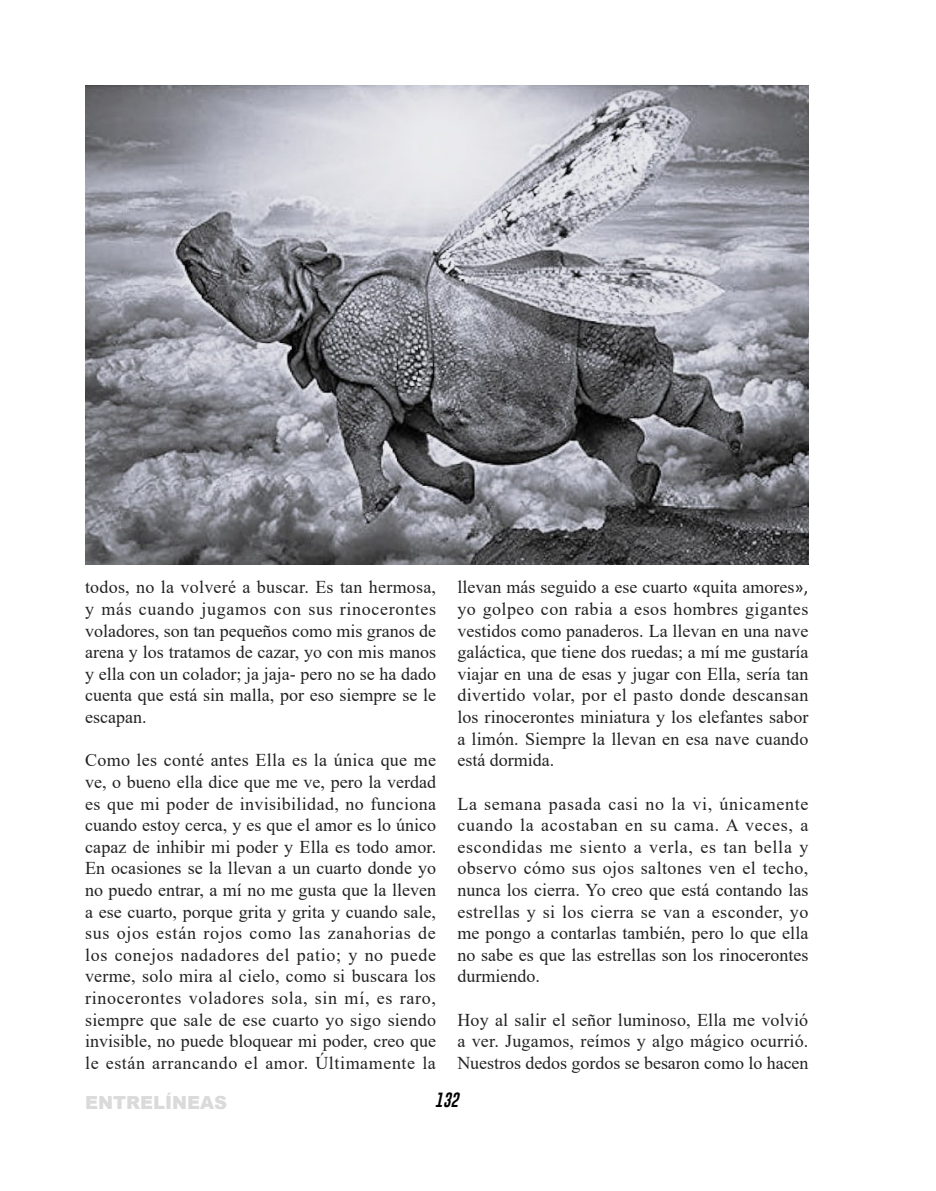
<style>
.page{position:relative;width:936px;height:1191px;background:#fff}
.page>*{position:absolute;margin:0;border:0;box-sizing:border-box;transform-origin:0 0}
.t1{font:18px/21.6px "Times New Roman";color:#222;text-align:justify}
.t2{font:900 18px "Arial";color:#dadada}
.t3{font:italic 15px "Gobold Lowplus";color:#000}
.s1{font-family:"Calibri"}
</style>
<div class="page">
<img style="left:85px;top:85px;width:723px;height:479px">
<p class="t1" style="left:85px;top:576px;width:353px">todos, no la volveré a buscar. Es tan hermosa, y más cuando jugamos con sus rinocerontes voladores, son tan pequeños como mis granos de arena y los tratamos de cazar, yo con mis manos y ella con un colador; ja jaja- pero no se ha dado cuenta que está sin malla, por eso siempre se le escapan.</p>
<p class="t1" style="left:85px;top:749px;width:352px">Como les conté antes Ella es la única que me ve, o bueno ella dice que me ve, pero la verdad es que mi poder de invisibilidad, no funciona cuando estoy cerca, y es que el amor es lo único capaz de inhibir mi poder y Ella es todo amor.<br>En ocasiones se la llevan a un cuarto donde yo no puedo entrar, a mí no me gusta que la lleven a ese cuarto, porque grita y grita y cuando sale, sus ojos están rojos como las zanahorias de los conejos nadadores del patio; y no puede verme, solo mira al cielo, como si buscara los rinocerontes voladores sola, sin mí, es raro, siempre que sale de ese cuarto yo sigo siendo invisible, no puede bloquear mi poder, creo que le están arrancando el amor. Últimamente la</p>
<p class="t1" style="left:457px;top:576px;width:352px">llevan más seguido a ese cuarto <span class="s1">«</span>quita amores<span class="s1">», </span>yo golpeo con rabia a esos hombres gigantes vestidos como panaderos. La llevan en una nave galáctica, que tiene dos ruedas; a mí me gustaría viajar en una de esas y jugar con Ella, sería tan divertido volar, por el pasto donde descansan los rinocerontes miniatura y los elefantes sabor a limón. Siempre la llevan en esa nave cuando está dormida.</p>
<p class="t1" style="left:457px;top:792px;width:352px">La semana pasada casi no la vi, únicamente cuando la acostaban en su cama. A veces, a escondidas me siento a verla, es tan bella y observo cómo sus ojos saltones ven el techo, nunca los cierra. Yo creo que está contando las estrellas y si los cierra se van a esconder, yo me pongo a contarlas también, pero lo que ella no sabe es que las estrellas son los rinocerontes durmiendo.</p>
<p class="t1" style="left:457px;top:1008px;width:352px">Hoy al salir el señor luminoso, Ella me volvió a ver. Jugamos, reímos y algo mágico ocurrió.<br>Nuestros dedos gordos se besaron como lo hacen</p>
<p class="t2" style="left:85px;top:1090px;width:143px">ENTRELÍNEAS</p>
<p class="t3" style="left:435px;top:1090px;width:25px">132</p>
</div>
